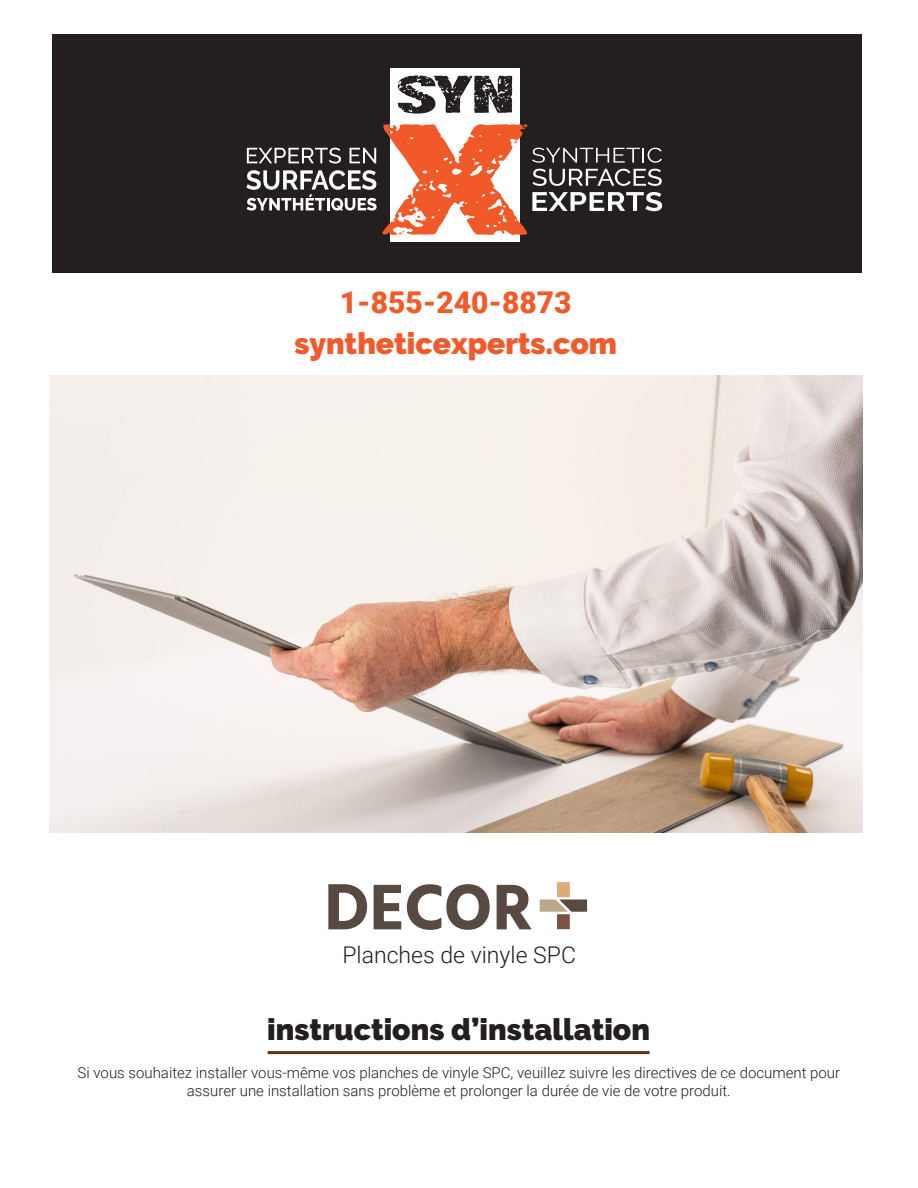
<style>
.page{position:relative;width:918px;height:1188px;background:#fff}
.page>*{position:absolute;margin:0;border:0;box-sizing:border-box;transform-origin:0 0}
.t1{font:900 30px "Raleway";color:#231f20}
.t2{font:900 30px "Raleway";color:#f15a2b}
.t3{font:900 30px "Roboto";color:#f15a2b}
.t4{font:300 23.1px "Roboto";color:#231f20}
.t5{font:300 15px/18px "Roboto";color:#211e1e;text-align:center}
</style>
<div class="page">
<img style="left:50px;top:375px;width:812px;height:458px">
<svg style="left:328px;top:884px;width:39px;height:45px"></svg>
<svg style="left:374px;top:885px;width:27px;height:44px"></svg>
<svg style="left:407px;top:884px;width:83px;height:46px"></svg>
<svg style="left:497px;top:885px;width:35px;height:44px"></svg>
<svg style="left:540px;top:882px;width:47px;height:47px"></svg>
<div style="left:52px;top:35px;width:810px;height:238px;background:#231f20"></div>
<div style="left:390px;top:68px;width:130px;height:174px;background:#fff"></div>
<svg style="left:398px;top:75px;width:114px;height:39px"></svg>
<svg style="left:246px;top:124px;width:416px;height:111px"></svg>
<hr style="left:268px;top:1051px;width:382px;height:3px;background:#603711">
<h1 class="t3" style="left:340px;top:281px;width:233px">1-855-240-8873</h1>
<h1 class="t2" style="left:294px;top:326px;width:324px">syntheticexperts.com</h1>
<h2 class="t4" style="left:342px;top:939px;width:235px">Planches de vinyle SPC</h2>
<h1 class="t1" style="left:267px;top:1012px;width:384px">instructions d’installation</h1>
<p class="t5" style="left:78px;top:1064px;width:764px">Si vous souhaitez installer vous-même vos planches de vinyle SPC, veuillez suivre les directives de ce document pour assurer une installation sans problème et prolonger la durée de vie de votre produit.</p>
</div>
